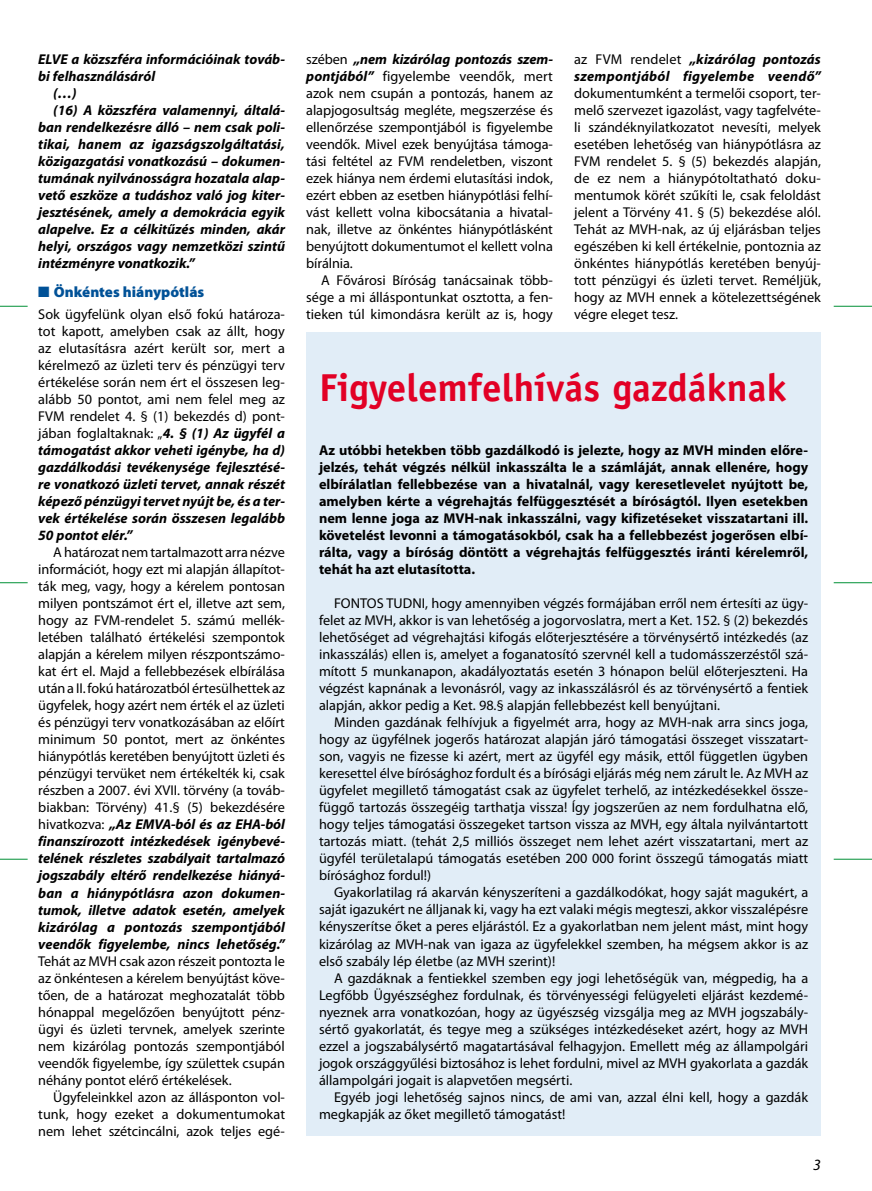
<style>
.page{position:relative;width:872px;height:1191px;background:#fff}
.page>*{position:absolute;margin:0;border:0;box-sizing:border-box;transform-origin:0 0}
.t1{font:700 39px "Officina CEH Sans";color:#e20025}
.t2{font:italic 15.75px "Myriad Pro";color:#000}
.t3{font:900 15px "Myriad Pro";color:#005197}
.t4{font:14.25px/17px "Myriad Pro";color:#000;text-align:justify}
.t5{font:700 14.25px/17px "Myriad Pro";color:#000;text-align:justify}
.t6{font:italic 700 14.25px "Myriad Pro";color:#000}
.t7{font:italic 700 14.25px/17px "Myriad Pro";letter-spacing:.02em;color:#000}
.s1{font-weight:700;font-style:italic}
.s2{font-weight:400;font-style:normal}
</style>
<div class="page">
<svg style="left:0;top:582px;width:28px;height:1px"></svg>
<hr style="left:833px;top:582px;width:39px;height:1px;background:#009036">
<svg style="left:0;top:306px;width:28px;height:1px"></svg>
<hr style="left:833px;top:306px;width:39px;height:1px;background:#009036">
<svg style="left:0;top:859px;width:28px;height:1px"></svg>
<hr style="left:833px;top:859px;width:39px;height:1px;background:#009036">
<div style="left:306px;top:332px;width:515px;height:803px;background:#e1edf7"></div>
<p class="t6" style="left:38px;top:51px;width:248px">ELVE a közszféra információinak továb-</p>
<p class="t6" style="left:38px;top:68px;width:118px">bi felhasználásáról</p>
<p class="t6" style="left:53px;top:85px;width:25px">(…)</p>
<p class="t6" style="left:53px;top:102px;width:233px">(16) A közszféra valamennyi, általá-</p>
<p class="t6" style="left:38px;top:119px;width:248px">ban rendelkezésre álló – nem csak poli-</p>
<p class="t6" style="left:38px;top:136px;width:248px">tikai, hanem az igazságszolgáltatási,</p>
<p class="t6" style="left:38px;top:153px;width:248px">közigazgatási vonatkozású – dokumen-</p>
<p class="t6" style="left:38px;top:170px;width:248px">tumának nyilvánosságra hozatala alap-</p>
<p class="t6" style="left:38px;top:187px;width:248px">vető eszköze a tudáshoz való jog kiter-</p>
<p class="t6" style="left:38px;top:204px;width:248px">jesztésének, amely a demokrácia egyik</p>
<p class="t6" style="left:38px;top:221px;width:248px">alapelve. Ez a célkitűzés minden, akár</p>
<p class="t6" style="left:38px;top:238px;width:248px">helyi, országos vagy nemzetközi szintű</p>
<p class="t6" style="left:38px;top:255px;width:158px">intézményre vonatkozik.”</p>
<p class="t3" style="left:38px;top:284px;width:168px">■ Önkéntes hiánypótlás</p>
<p class="t4" style="left:38px;top:306px;width:248px">Sok ügyfelünk olyan első fokú határoza&shy;tot kapott, amelyben csak az állt, hogy az elutasításra azért került sor, mert a kérelmező az üzleti terv és pénzügyi terv értékelése során nem ért el összesen leg&shy;alább 50 pontot, ami nem felel meg az FVM rendelet 4. § (1) bekezdés d) pont&shy;jában foglaltaknak: „<span class="s1">4. § (1) Az ügyfél a támogatást akkor veheti igénybe, ha d) gazdálkodási tevékenysége fejlesztésé&shy;re vonatkozó üzleti tervet, annak részét képező pénzügyi tervet nyújt be, és a ter&shy;vek értékelése során összesen legalább 50 pontot elér.”</span></p>
<p class="t4" style="left:38px;top:544px;width:248px;text-indent:15px">A határozat nem tartalmazott arra nézve információt, hogy ezt mi alapján állapítot&shy;ták meg, vagy, hogy a kérelem pontosan milyen pontszámot ért el, illetve azt sem, hogy az FVM-rendelet 5. számú mellék&shy;letében található értékelési szempontok alapján a kérelem milyen részpontszámo&shy;kat ért el. Majd a fellebbezések elbírálása után a II. fokú határozatból értesülhettek az ügyfelek, hogy azért nem érték el az üzleti és pénzügyi terv vonatkozásában az előírt minimum 50 pontot, mert az önkéntes hiánypótlás keretében benyújtott üzleti és pénzügyi tervüket nem értékelték ki, csak részben a 2007. évi XVII. törvény (a továb&shy;biakban: Törvény) 41.§ (5) bekezdésére hivatkozva: <span class="s1">„Az EMVA-ból és az EHA-ból finanszírozott intézkedések igénybevé&shy;telének részletes szabályait tartalmazó jogszabály eltérő rendelkezése hiányá&shy;ban a hiánypótlásra azon dokumen&shy;tumok, illetve adatok esetén, amelyek kizárólag a pontozás szempontjából veendők figyelembe, nincs lehetőség.”</span></p>
<p class="t4" style="left:38px;top:952px;width:248px">Tehát az MVH csak azon részeit pontozta le az önkéntesen a kérelem benyújtást köve&shy;tően, de a határozat meghozatalát több hónappal megelőzően benyújtott pénz&shy;ügyi és üzleti tervnek, amelyek szerinte nem kizárólag pontozás szempontjából veendők figyelembe, így születtek csupán néhány pontot elérő értékelések.</p>
<p class="t4" style="left:38px;top:1088px;width:248px;text-indent:15px">Ügyfeleinkkel azon az állásponton vol&shy;tunk, hogy ezeket a dokumentumokat nem lehet szétcincálni, azok teljes egé-</p>
<p class="t4" style="left:306px;top:51px;width:248px">szében <span class="s1">„nem kizárólag pontozás szem&shy;pontjából”</span> figyelembe veendők, mert azok nem csupán a pontozás, hanem az alapjogosultság megléte, megszerzése és ellenőrzése szempontjából is figyelembe veendők. Mivel ezek benyújtása támoga&shy;tási feltétel az FVM rendeletben, viszont ezek hiánya nem érdemi elutasítási indok, ezért ebben az esetben hiánypótlási felhí&shy;vást kellett volna kibocsátania a hivatal&shy;nak, illetve az önkéntes hiánypótlásként benyújtott dokumentumot el kellett volna bírálnia.</p>
<p class="t4" style="left:306px;top:272px;width:248px;text-indent:15px">A Fővárosi Bíróság tanácsainak több&shy;sége a mi álláspontunkat osztotta, a fen&shy;tieken túl kimondásra került az is, hogy</p>
<p class="t7" style="left:574px;top:51px;width:248px"><span class="s2">az FVM rendelet</span> „kizárólag pontozás szempontjából figyelembe veendő”</p>
<p class="t4" style="left:574px;top:85px;width:248px">dokumentumként a termelői csoport, ter&shy;melő szervezet igazolást, vagy tagfelvéte&shy;li szándéknyilatkozatot nevesíti, melyek esetében lehetőség van hiánypótlásra az FVM rendelet 5. § (5) bekezdés alapján, de ez nem a hiánypótoltatható doku&shy;mentumok körét szűkíti le, csak feloldást jelent a Törvény 41. § (5) bekezdése alól.<br>Tehát az MVH-nak, az új eljárásban teljes egészében ki kell értékelnie, pontoznia az önkéntes hiánypótlás keretében benyúj&shy;tott pénzügyi és üzleti tervet. Reméljük, hogy az MVH ennek a kötelezettségének végre eleget tesz.</p>
<h1 class="t1" style="left:319px;top:363px;width:469px">Figyelemfelhívás gazdáknak</h1>
<p class="t5" style="left:319px;top:442px;width:491px">Az utóbbi hetekben több gazdálkodó is jelezte, hogy az MVH minden előre&shy;jelzés, tehát végzés nélkül inkasszálta le a számláját, annak ellenére, hogy elbírálatlan fellebbezése van a hivatalnál, vagy keresetlevelet nyújtott be, amelyben kérte a végrehajtás felfüggesztését a bíróságtól. Ilyen esetekben nem lenne joga az MVH-nak inkasszálni, vagy kifizetéseket visszatartani ill. követelést levonni a támogatásokból, csak ha a fellebbezést jogerősen elbí&shy;rálta, vagy a bíróság döntött a végrehajtás felfüggesztés iránti kérelemről, tehát ha azt elutasította.</p>
<p class="t4" style="left:319px;top:595px;width:490px;text-indent:15px">FONTOS TUDNI, hogy amennyiben végzés formájában erről nem értesíti az ügy&shy;felet az MVH, akkor is van lehetőség a jogorvoslatra, mert a Ket. 152. § (2) bekezdés lehetőséget ad végrehajtási kifogás előterjesztésére a törvénysértő intézkedés (az inkasszálás) ellen is, amelyet a foganatosító szervnél kell a tudomásszerzéstől szá&shy;mított 5 munkanapon, akadályoztatás esetén 3 hónapon belül előterjeszteni. Ha végzést kapnának a levonásról, vagy az inkasszálásról és az törvénysértő a fentiek alapján, akkor pedig a Ket. 98.§ alapján fellebbezést kell benyújtani.</p>
<p class="t4" style="left:319px;top:714px;width:491px;text-indent:15px">Minden gazdának felhívjuk a figyelmét arra, hogy az MVH-nak arra sincs joga, hogy az ügyfélnek jogerős határozat alapján járó támogatási összeget visszatart&shy;son, vagyis ne fizesse ki azért, mert az ügyfél egy másik, ettől független ügyben keresettel élve bírósághoz fordult és a bírósági eljárás még nem zárult le. Az MVH az ügyfelet megillető támogatást csak az ügyfelet terhelő, az intézkedésekkel össze&shy;függő tartozás összegéig tarthatja vissza! Így jogszerűen az nem fordulhatna elő, hogy teljes támogatási összegeket tartson vissza az MVH, egy általa nyilvántartott tartozás miatt. (tehát 2,5 milliós összeget nem lehet azért visszatartani, mert az ügyfél területalapú támogatás esetében 200 000 forint összegű támogatás miatt bírósághoz fordul!)</p>
<p class="t4" style="left:319px;top:884px;width:491px;text-indent:15px">Gyakorlatilag rá akarván kényszeríteni a gazdálkodókat, hogy saját magukért, a saját igazukért ne álljanak ki, vagy ha ezt valaki mégis megteszi, akkor visszalépésre kényszerítse őket a peres eljárástól. Ez a gyakorlatban nem jelent mást, mint hogy kizárólag az MVH-nak van igaza az ügyfelekkel szemben, ha mégsem akkor is az első szabály lép életbe (az MVH szerint)!</p>
<p class="t4" style="left:319px;top:969px;width:491px;text-indent:15px">A gazdáknak a fentiekkel szemben egy jogi lehetőségük van, mégpedig, ha a Legfőbb Ügyészséghez fordulnak, és törvényességi felügyeleti eljárást kezdemé&shy;nyeznek arra vonatkozóan, hogy az ügyészség vizsgálja meg az MVH jogszabály&shy;sértő gyakorlatát, és tegye meg a szükséges intézkedéseket azért, hogy az MVH ezzel a jogszabálysértő magatartásával felhagyjon. Emellett még az állampolgári jogok országgyűlési biztosához is lehet fordulni, mivel az MVH gyakorlata a gazdák állampolgári jogait is alapvetően megsérti.</p>
<p class="t4" style="left:319px;top:1088px;width:490px;text-indent:15px">Egyéb jogi lehetőség sajnos nincs, de ami van, azzal élni kell, hogy a gazdák megkapják az őket megillető támogatást!</p>
<p class="t2" style="left:813px;top:1155px;width:9px">3</p>
</div>
